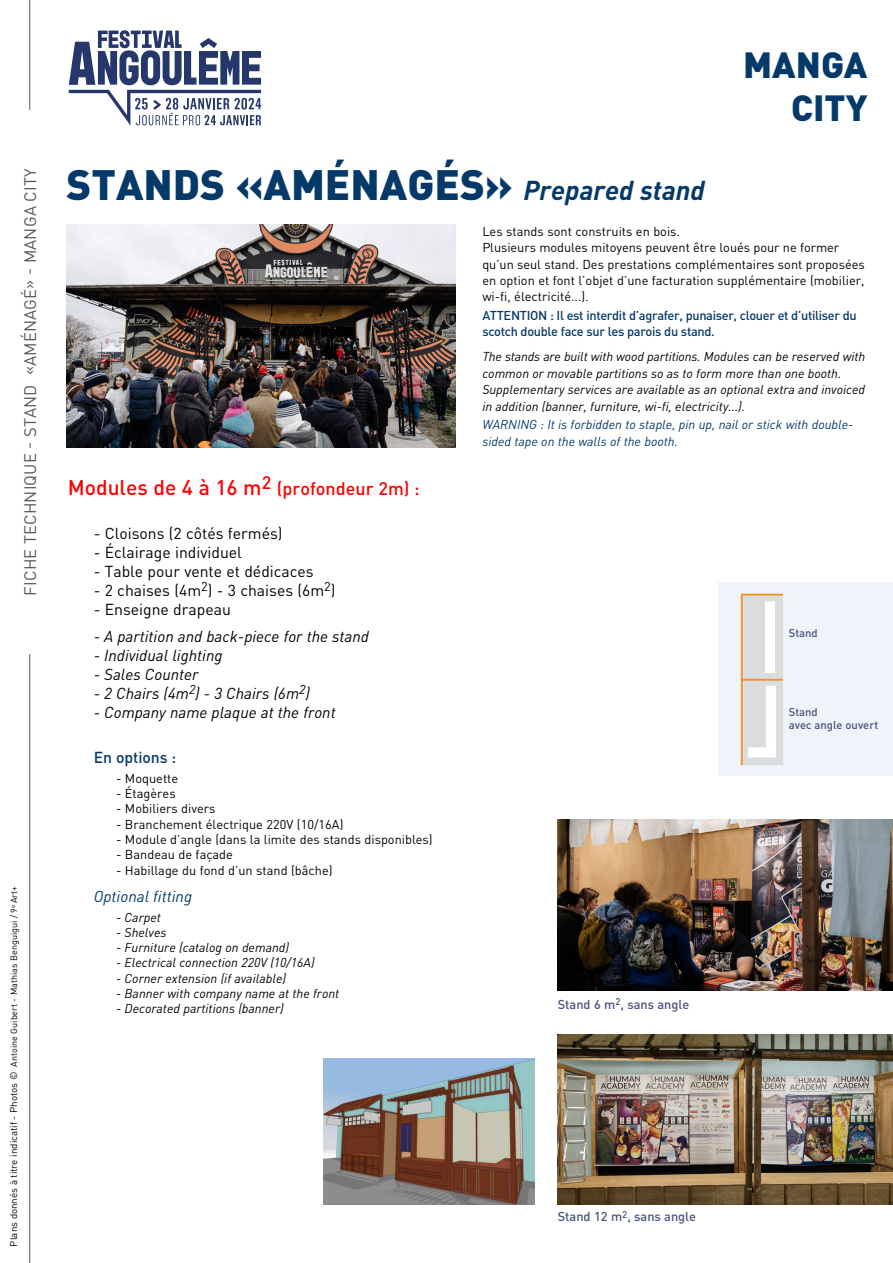
<style>
.page{position:relative;width:893px;height:1263px;background:#fff}
.page>*{position:absolute;margin:0;border:0;box-sizing:border-box;transform-origin:0 0}
.t1{font:900 42px "DIN Pro";color:#043969}
.t2{font:900 36px/43.2px "DIN Pro";color:#043969;text-align:right}
.t3{font:500 18px "DIN Pro";color:#f00}
.t4{font:16.5px "DIN Pro";letter-spacing:.01em;color:#58585a}
.t5{font:italic 15.75px "DIN";color:#000}
.t6{font:15.75px "DIN Pro";color:#000}
.t7{font:italic 15.75px "DIN";color:#043969}
.t8{font:500 15.75px "DIN Pro";letter-spacing:-.005em;color:#043969}
.t9{font:italic 12.75px/16.5px "DIN";color:#000}
.t10{font:12.75px/16.5px "DIN Pro";color:#000}
.t11{font:500 12.75px/16.5px "DIN Pro";letter-spacing:-.025em;color:#043969}
.t12{font:italic 12.75px/16.5px "DIN";color:#043969}
.t13{font:500 12.75px "DIN Pro";color:#47537e}
.t14{font:500 11.25px/13.5px "DIN Pro";color:#47537e}
.t15{font:9px "DIN Pro";color:#000}
.s1{font-family:"DIN";font-weight:700;font-style:italic;font-size:27px}
.s2{font-size:21px}
.s3{font-family:"PT Sans Caption"}
.s4{font-size:9.75px}
</style>
<div class="page">
<hr style="left:29px;top:0;width:1px;height:1263px;background:#58585a">
<img style="left:558px;top:1034px;width:335px;height:170px">
<img style="left:323px;top:1058px;width:212px;height:146px">
<img style="left:558px;top:820px;width:335px;height:170px">
<img style="left:67px;top:224px;width:389px;height:223px">
<svg style="left:68px;top:30px;width:194px;height:96px"></svg>
<div style="left:719px;top:582px;width:174px;height:194px;background:#eff4fa"></div>
<svg style="left:740px;top:593px;width:44px;height:173px"></svg>
<h2 class="t2" style="left:743px;top:42px;width:126px">MANGA<br>CITY</h2>
<p class="t4" style="left:19px;top:596px;width:429px;rotate:-90deg">FICHE TECHNIQUE - STAND «AMÉNAGÉ» - MANGA CITY</p>
<h1 class="t1" style="left:67px;top:156px;width:640px">STANDS «AMÉNAGÉS» <span class="s1">Prepared stand</span></h1>
<p class="t10" style="left:482px;top:222px;width:384px">Les stands sont construits en bois.<br>Plusieurs modules mitoyens peuvent être loués pour ne former qu’un seul stand. Des prestations complémentaires sont proposées en option et font l’objet d’une facturation supplémentaire (mobilier, wi-fi, électricité...).</p>
<p class="t11" style="left:482px;top:307px;width:376px">ATTENTION : Il est interdit d’agrafer, punaiser, clouer et d’utiliser du scotch double face sur les parois du stand.</p>
<p class="t9" style="left:482px;top:348px;width:385px">The stands are built with wood partitions. Modules can be reserved with common or movable partitions so as to form more than one booth.<br>Supplementary services are available as an optional extra and invoiced in addition (banner, furniture, wi-fi, electricity...).</p>
<p class="t12" style="left:482px;top:416px;width:373px">WARNING : It is forbidden to staple, pin up, nail or stick with double&shy;sided tape on the walls of the booth.</p>
<h3 class="t3" style="left:68px;top:476px;width:353px"><span class="s2">Modules de 4 à 16 m</span>2 (profondeur 2m) :</h3>
<p class="t6" style="left:94px;top:522px;width:190px">- Cloisons (2 côtés fermés)</p>
<p class="t6" style="left:94px;top:541px;width:150px">- Éclairage individuel</p>
<p class="t6" style="left:94px;top:560px;width:222px">- Table pour vente et de<span class="s3">́</span>dicaces</p>
<p class="t6" style="left:94px;top:579px;width:243px">- 2 chaises (4m<sup>2</sup>) - 3 chaises (6m<sup>2</sup>)</p>
<p class="t6" style="left:94px;top:598px;width:139px">- Enseigne drapeau</p>
<p class="t5" style="left:94px;top:626px;width:277px">- A partition and back-piece for the stand</p>
<p class="t5" style="left:94px;top:645px;width:130px">- Individual lighting</p>
<p class="t5" style="left:94px;top:664px;width:106px">- Sales Counter</p>
<p class="t5" style="left:94px;top:683px;width:218px">- 2 Chairs (4m<sup>2</sup>) - 3 Chairs (6m<sup>2</sup>)</p>
<p class="t5" style="left:94px;top:702px;width:243px">- Company name plaque at the front</p>
<p class="t8" style="left:94px;top:747px;width:84px">En options :</p>
<p class="t10" style="left:116px;top:769px;width:64px">- Moquette</p>
<p class="t10" style="left:116px;top:785px;width:61px">- Étagères</p>
<p class="t10" style="left:116px;top:800px;width:101px">- Mobiliers divers</p>
<p class="t10" style="left:116px;top:815px;width:229px">- Branchement électrique 220V (10/16A)</p>
<p class="t10" style="left:116px;top:830px;width:318px">- Module d’angle (dans la limite des stands disponibles)</p>
<p class="t10" style="left:116px;top:846px;width:118px">- Bandeau de façade</p>
<p class="t10" style="left:116px;top:861px;width:218px">- Habillage du fond d’un stand (bâche)</p>
<p class="t7" style="left:94px;top:886px;width:100px">Optional fitting</p>
<p class="t9" style="left:116px;top:908px;width:46px">- Carpet</p>
<p class="t9" style="left:116px;top:924px;width:52px">- Shelves</p>
<p class="t9" style="left:116px;top:939px;width:175px">- Furniture (catalog on demand)</p>
<p class="t9" style="left:116px;top:954px;width:200px">- Electrical connection 220V (10/16A)</p>
<p class="t9" style="left:116px;top:969px;width:172px">- Corner extension (if available)</p>
<p class="t9" style="left:116px;top:985px;width:225px">- Banner with company name at the front</p>
<p class="t9" style="left:116px;top:1000px;width:169px">- Decorated partitions (banner)</p>
<p class="t14" style="left:789px;top:626px;width:31px">Stand</p>
<p class="t14" style="left:789px;top:705px;width:91px">Stand<br>avec angle ouvert</p>
<p class="t15" style="left:8px;top:1246px;width:362px;rotate:-90deg"><span class="s4">Plans donnés à titre indicatif - Photos ©</span> Antoine Guibert - Mathias Benguigui / 9<sup>e</sup> Art+</p>
<p class="t13" style="left:558px;top:995px;width:133px">Stand 6 m<sup>2</sup>, sans angle</p>
<p class="t13" style="left:558px;top:1208px;width:140px">Stand 12 m<sup>2</sup>, sans angle</p>
</div>
